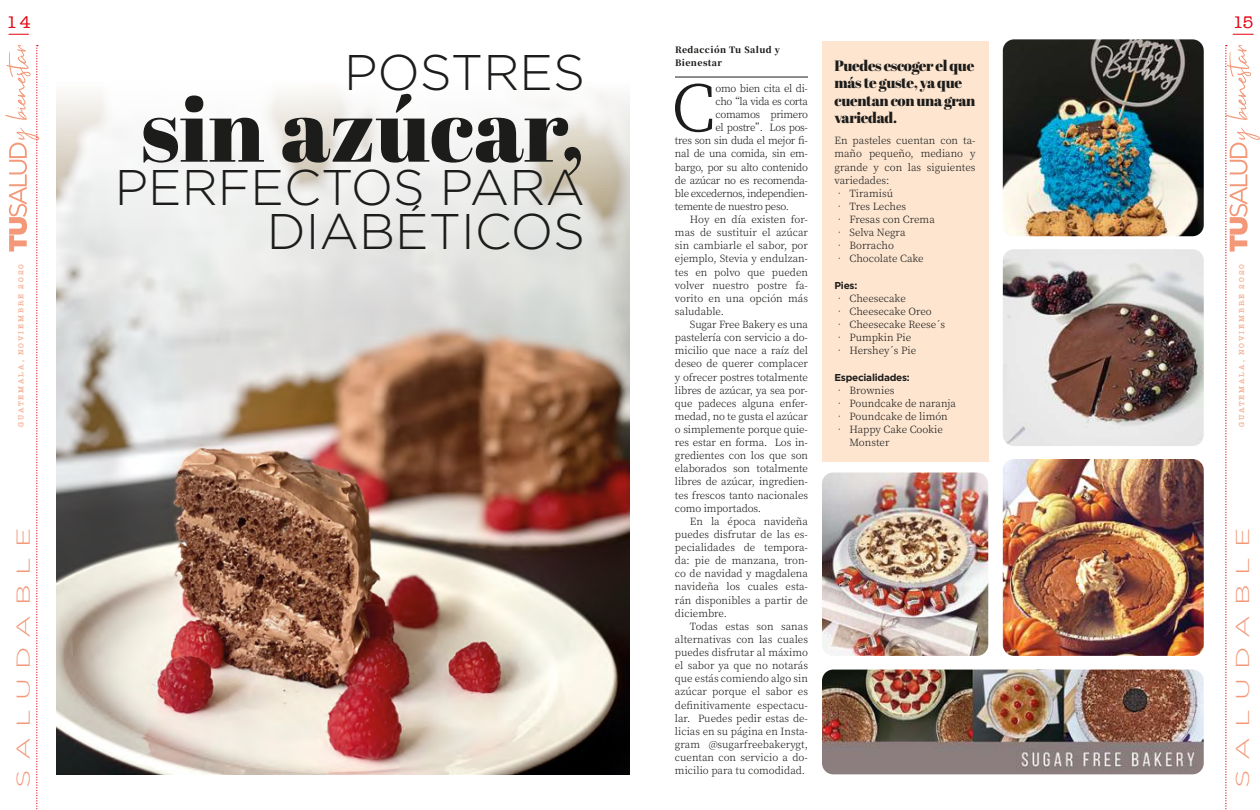
<style>
.page{position:relative;width:1260px;height:810px;background:#fff}
.page>*{position:absolute;margin:0;border:0;box-sizing:border-box;transform-origin:0 0}
.t1{font:90.5px "Abril Fatface";color:#1c1c1a}
.t2{font:300 64.25px "Noto Serif SC";color:#1c1c1a}
.t3{font:300 50px/43.8px "Gotham";color:#1c1c1a;text-align:right}
.t4{font:300 18.62px "Gotham";letter-spacing:.34em;color:#f3997a;scale:1.54 1}
.t5{font:17.25px "American Typewriter";color:#e30212}
.t6{font:15px/17.5px "Abril Fatface";letter-spacing:-.025em;color:#1c1c1a}
.t7{font:300 10px/13.1px "Noto Serif SC";letter-spacing:-.005em;color:#1c1c1a;text-align:justify}
.t8{font:300 10px "Noto Serif SC";letter-spacing:-.03em;color:#1c1c1a}
.t9{font:700 10px "Gotham";letter-spacing:-.025em;color:#1c1c1a}
.t10{font:900 8.75px/13.1px "Noto Serif SC";letter-spacing:.05em;color:#1c1c1a}
.t11{font:600 7.5px "American Typewriter";letter-spacing:.24em;color:#f6af94}
</style>
<div class="page">
<svg style="left:9px;top:34px;width:20px;height:1px"></svg>
<svg style="left:1233px;top:34px;width:21px;height:1px"></svg>
<svg style="left:5px;top:45px;width:35px;height:765px"></svg>
<svg style="left:1225px;top:45px;width:35px;height:765px"></svg>
<div style="left:822px;top:42px;width:166px;height:420px;background:#fde5d0"></div>
<img style="left:56px;top:93px;width:574px;height:681px">
<hr style="left:675px;top:77px;width:133px;height:1px;background:#1c1c1a">
<img style="left:1003px;top:39px;width:201px;height:197px">
<img style="left:1003px;top:249px;width:201px;height:197px">
<img style="left:1003px;top:459px;width:201px;height:197px">
<img style="left:822px;top:472px;width:166px;height:184px">
<img style="left:822px;top:670px;width:382px;height:104px">
<h3 class="t5" style="left:7px;top:10px;width:26px">14</h3>
<h3 class="t5" style="left:1233px;top:10px;width:22px">15</h3>
<p class="t10" style="left:675px;top:43px;width:107px">Redacción Tu Salud y<br>Bienestar</p>
<h2 class="t2" style="left:671px;top:71px;width:46px">C</h2>
<p class="t8" style="left:716px;top:83px;width:94px">omo bien cita el di-</p>
<h3 class="t3" style="left:344px;top:49px;width:242px">POSTRES</h3>
<h1 class="t1" style="left:141px;top:66px;width:446px">sin azúcar,</h1>
<h3 class="t6" style="left:834px;top:56px;width:143px">Puedes escoger el que más te guste, ya que cuentan con una gran variedad.</h3>
<p class="t7" style="left:834px;top:134px;width:143px">En pasteles cuentan con ta&shy;maño pequeño, mediano y grande y con las siguientes variedades:</p>
<p class="t7" style="left:834px;top:187px;width:60px">• Tiramisú</p>
<p class="t7" style="left:834px;top:200px;width:73px">• Tres Leches</p>
<p class="t7" style="left:834px;top:213px;width:102px">• Fresas con Crema</p>
<p class="t7" style="left:834px;top:226px;width:73px">• Selva Negra</p>
<p class="t7" style="left:834px;top:239px;width:61px">• Borracho</p>
<p class="t7" style="left:834px;top:252px;width:91px">• Chocolate Cake</p>
<p class="t9" style="left:834px;top:279px;width:24px">Pies:</p>
<p class="t7" style="left:834px;top:292px;width:73px">• Cheesecake</p>
<p class="t7" style="left:834px;top:305px;width:99px">• Cheesecake Oreo</p>
<p class="t7" style="left:834px;top:318px;width:112px">• Cheesecake Reese´s</p>
<p class="t7" style="left:834px;top:331px;width:78px">• Pumpkin Pie</p>
<p class="t7" style="left:834px;top:344px;width:83px">• Hershey´s Pie</p>
<p class="t9" style="left:834px;top:370px;width:77px">Especialidades:</p>
<p class="t7" style="left:834px;top:384px;width:61px">• Brownies</p>
<p class="t7" style="left:834px;top:397px;width:123px">• Poundcake de naranja</p>
<p class="t7" style="left:834px;top:410px;width:115px">• Poundcake de limón</p>
<p class="t7" style="left:849px;top:423px;width:95px;text-indent:-15px">• Happy Cake Cookie<br>Monster</p>
<p class="t8" style="left:716px;top:96px;width:94px">cho “la vida es corta</p>
<p class="t8" style="left:716px;top:109px;width:94px">comamos primero</p>
<p class="t8" style="left:716px;top:122px;width:94px">el postre”. Los pos-</p>
<p class="t8" style="left:675px;top:135px;width:134px">tres son sin duda el mejor fi-</p>
<p class="t8" style="left:675px;top:148px;width:134px">nal de una comida, sin em-</p>
<p class="t8" style="left:675px;top:161px;width:135px">bargo, por su alto contenido</p>
<p class="t8" style="left:675px;top:174px;width:134px">de azúcar no es recomenda-</p>
<p class="t8" style="left:675px;top:188px;width:134px">ble excedernos, independien-</p>
<p class="t8" style="left:675px;top:201px;width:115px">temente de nuestro peso.</p>
<p class="t7" style="left:690px;top:213px;width:119px">Hoy en día existen for-</p>
<p class="t7" style="left:675px;top:226px;width:135px">mas de sustituir el azúcar</p>
<p class="t7" style="left:675px;top:239px;width:135px">sin cambiarle el sabor, por</p>
<p class="t7" style="left:675px;top:252px;width:134px">ejemplo, Stevia y endulzan-</p>
<p class="t7" style="left:675px;top:266px;width:135px">tes en polvo que pueden</p>
<p class="t7" style="left:675px;top:279px;width:134px">volver nuestro postre fa-</p>
<p class="t7" style="left:675px;top:292px;width:135px">vorito en una opción más</p>
<p class="t7" style="left:675px;top:305px;width:51px">saludable.</p>
<p class="t7" style="left:690px;top:318px;width:120px">Sugar Free Bakery es una</p>
<p class="t7" style="left:675px;top:331px;width:134px">pastelería con servicio a do-</p>
<p class="t7" style="left:675px;top:344px;width:135px">micilio que nace a raíz del</p>
<p class="t7" style="left:675px;top:357px;width:135px">deseo de querer complacer</p>
<p class="t7" style="left:675px;top:371px;width:135px">y ofrecer postres totalmente</p>
<p class="t7" style="left:675px;top:384px;width:134px">libres de azúcar, ya sea por-</p>
<p class="t7" style="left:675px;top:397px;width:134px">que padeces alguna enfer-</p>
<p class="t7" style="left:675px;top:410px;width:135px">medad, no te gusta el azúcar</p>
<p class="t7" style="left:675px;top:423px;width:134px">o simplemente porque quie-</p>
<p class="t7" style="left:675px;top:436px;width:134px">res estar en forma. Los in-</p>
<p class="t7" style="left:675px;top:449px;width:135px">gredientes con los que son</p>
<p class="t7" style="left:675px;top:462px;width:135px">elaborados son totalmente</p>
<p class="t7" style="left:675px;top:475px;width:134px">libres de azúcar, ingredien-</p>
<p class="t7" style="left:675px;top:489px;width:135px">tes frescos tanto nacionales</p>
<p class="t7" style="left:675px;top:502px;width:88px">como importados.</p>
<p class="t7" style="left:690px;top:515px;width:120px">En la época navideña</p>
<p class="t7" style="left:675px;top:528px;width:135px">puedes disfrutar de las es-</p>
<p class="t7" style="left:675px;top:541px;width:134px">pecialidades de tempora-</p>
<p class="t7" style="left:675px;top:554px;width:134px">da: pie de manzana, tron-</p>
<p class="t7" style="left:675px;top:567px;width:135px">co de navidad y magdalena</p>
<p class="t7" style="left:675px;top:580px;width:134px">navideña los cuales esta-</p>
<p class="t7" style="left:675px;top:594px;width:135px">rán disponibles a partir de</p>
<p class="t7" style="left:675px;top:607px;width:54px">diciembre.</p>
<p class="t7" style="left:690px;top:620px;width:120px">Todas estas son sanas</p>
<p class="t7" style="left:675px;top:633px;width:135px">alternativas con las cuales</p>
<p class="t7" style="left:675px;top:646px;width:135px">puedes disfrutar al máximo</p>
<p class="t7" style="left:675px;top:659px;width:135px">el sabor ya que no notarás</p>
<p class="t7" style="left:675px;top:672px;width:135px">que estás comiendo algo sin</p>
<p class="t7" style="left:675px;top:685px;width:135px">azúcar porque el sabor es</p>
<p class="t7" style="left:675px;top:699px;width:134px">definitivamente espectacu-</p>
<p class="t7" style="left:675px;top:712px;width:134px">lar. Puedes pedir estas de-</p>
<p class="t7" style="left:675px;top:725px;width:134px">licias en su página en Insta-</p>
<p class="t7" style="left:675px;top:738px;width:135px">gram @sugarfreebakerygt,</p>
<p class="t7" style="left:675px;top:751px;width:134px">cuentan con servicio a do-</p>
<p class="t7" style="left:675px;top:764px;width:132px">micilio para tu comodidad.</p>
<h3 class="t3" style="left:115px;top:165px;width:472px">PERFECTOS PARA<br>DIABÉTICOS</h3>
<p class="t11" style="left:15px;top:427px;width:165px;rotate:-90deg">GUATEMALA, NOVIEMBRE 2020</p>
<p class="t11" style="left:1236px;top:427px;width:165px;rotate:-90deg">GUATEMALA, NOVIEMBRE 2020</p>
<h3 class="t4" style="left:11px;top:788px;width:170px;rotate:-90deg">SALUDABLE</h3>
<h3 class="t4" style="left:1231px;top:788px;width:170px;rotate:-90deg">SALUDABLE</h3>
</div>
